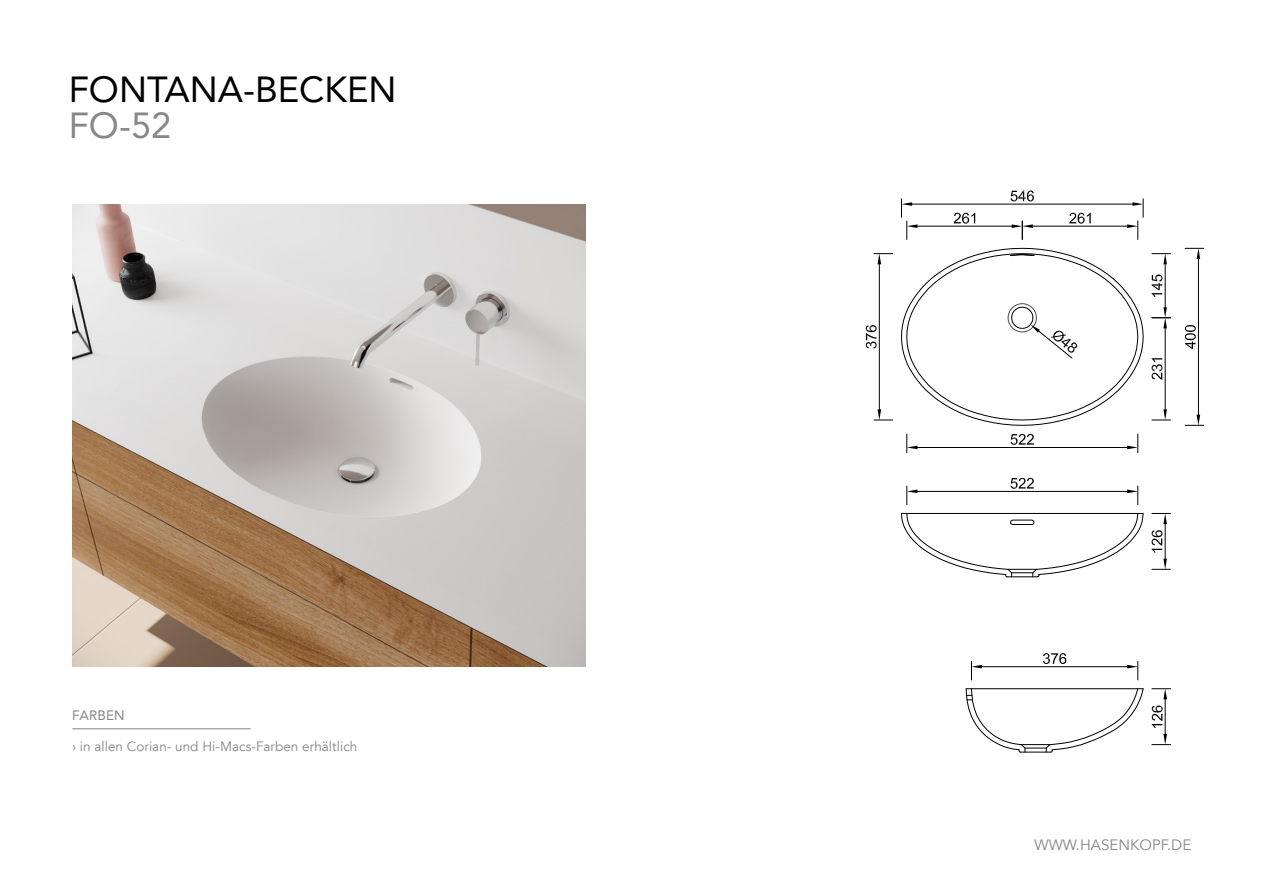
<style>
.page{position:relative;width:1263px;height:893px;background:#fff}
.page>*{position:absolute;margin:0;border:0;box-sizing:border-box;transform-origin:0 0}
.t1{font:36px "Avenir LTCE";color:#000}
.t2{font:36px "Avenir LTCE";color:#878786}
.t3{font:15px "Avenir LT";color:#878786}
.t4{font:13.5px "Avenir LT";letter-spacing:.005em;color:#848584}
.Headline_9pt_Aufzähl{font:13.5px "Avenir LTCE";letter-spacing:.015em;color:#848584}
</style>
<div class="page">
<img style="left:72px;top:204px;width:513px;height:463px">
<svg style="left:865px;top:190px;width:339px;height:264px"></svg>
<hr style="left:917px;top:226px;width:95px;height:1px;background:#000">
<svg style="left:954px;top:213px;width:21px;height:11px"></svg>
<hr style="left:1033px;top:226px;width:94px;height:1px;background:#000">
<svg style="left:1012px;top:221px;width:21px;height:19px"></svg>
<svg style="left:1069px;top:213px;width:22px;height:11px"></svg>
<hr style="left:912px;top:204px;width:220px;height:1px;background:#000">
<svg style="left:901px;top:199px;width:16px;height:41px"></svg>
<svg style="left:1127px;top:199px;width:17px;height:41px"></svg>
<svg style="left:1010px;top:191px;width:24px;height:10px"></svg>
<hr style="left:1165px;top:264px;width:1px;height:43px;background:#000">
<svg style="left:1152px;top:253px;width:18px;height:11px"></svg>
<svg style="left:1152px;top:275px;width:10px;height:22px"></svg>
<hr style="left:1198px;top:259px;width:1px;height:156px;background:#000">
<svg style="left:1185px;top:248px;width:18px;height:11px"></svg>
<svg style="left:1185px;top:415px;width:18px;height:11px"></svg>
<svg style="left:1185px;top:325px;width:11px;height:24px"></svg>
<hr style="left:917px;top:447px;width:210px;height:1px;background:#000">
<svg style="left:1127px;top:434px;width:11px;height:19px"></svg>
<svg style="left:906px;top:434px;width:11px;height:19px"></svg>
<svg style="left:1010px;top:434px;width:24px;height:11px"></svg>
<hr style="left:879px;top:264px;width:1px;height:145px;background:#000">
<svg style="left:874px;top:253px;width:19px;height:11px"></svg>
<svg style="left:874px;top:409px;width:19px;height:12px"></svg>
<svg style="left:866px;top:325px;width:10px;height:24px"></svg>
<svg style="left:901px;top:248px;width:242px;height:177px"></svg>
<hr style="left:1165px;top:328px;width:1px;height:81px;background:#000">
<svg style="left:1152px;top:307px;width:18px;height:21px"></svg>
<svg style="left:1152px;top:409px;width:18px;height:12px"></svg>
<svg style="left:1152px;top:358px;width:10px;height:22px"></svg>
<svg style="left:901px;top:477px;width:270px;height:101px"></svg>
<svg style="left:965px;top:653px;width:206px;height:100px"></svg>
<hr style="left:72px;top:728px;width:179px;height:1px;background:#848584">
<p class="t1" style="left:69px;top:69px;width:329px">FONTANA-BECKEN</p>
<p class="t2" style="left:69px;top:105px;width:104px">FO-52</p>
<p class="Headline_9pt_Aufzähl" style="left:72px;top:707px;width:54px">FARBEN</p>
<p class="t4" style="left:72px;top:739px;width:287px">› in allen Corian- und Hi-Macs-Farben erhältlich</p>
<p class="t3" style="left:1034px;top:836px;width:158px">WWW.HASENKOPF.DE</p>
</div>
